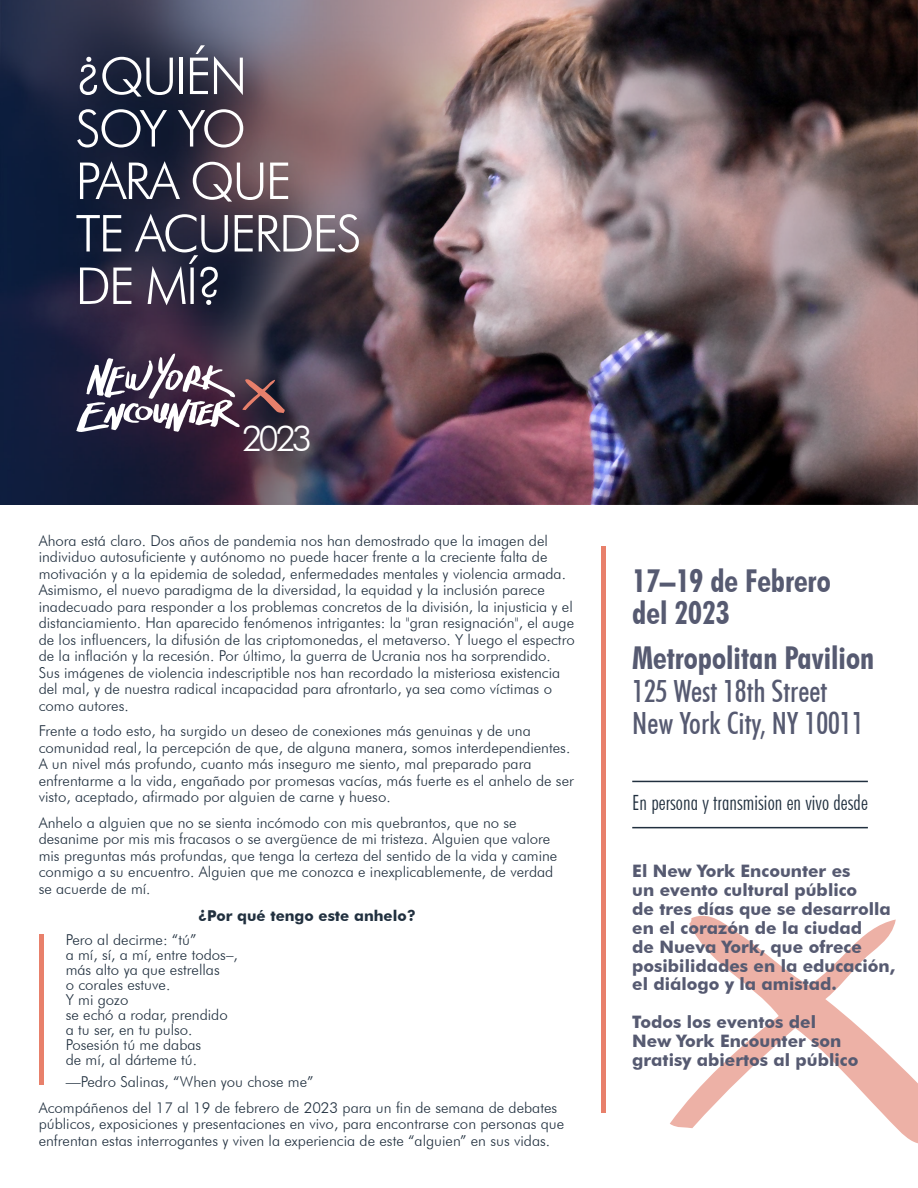
<style>
.page{position:relative;width:918px;height:1188px;background:#fff}
.page>*{position:absolute;margin:0;border:0;box-sizing:border-box;transform-origin:0 0}
.t1{font:300 51px/52.5px "Futura BT";letter-spacing:-.04em;color:#fff}
.t2{font:300 35.55px "Futura BT";color:#fff}
.t3{font:700 condensed 31.5px/32px "Futura BT";color:#565a71}
.t4{font:500 condensed 30.6px/32px "Futura BT";color:#565a71}
.t5{font:300 condensed 21px "Futura BT";letter-spacing:.005em;color:#21303f}
.t6{font:700 17.25px/18.9px "Futura BT";color:#565a71}
.t7{font:300 15px/16.5px "Futura BT";color:#21303f}
.t8{font:700 15px "Futura BT";color:#21303f}
</style>
<div class="page">
<img style="left:0;top:0;width:918px;height:504px">
<hr style="left:602px;top:547px;width:4px;height:566px;background:#e8806b">
<hr style="left:40px;top:934px;width:4px;height:151px;background:#e8806b">
<hr style="left:632px;top:781px;width:236px;height:1px;background:#21303f">
<svg style="left:670px;top:915px;width:248px;height:229px"></svg>
<hr style="left:632px;top:827px;width:236px;height:1px;background:#21303f">
<svg style="left:76px;top:402px;width:209px;height:30px"></svg>
<img style="left:63px;top:33px;width:343px;height:369px">
<h1 class="t1" style="left:75px;top:49px;width:288px">¿QUIÉN<br>SOY YO<br>PARA QUE<br>TE ACUERDES<br>DE MÍ?</h1>
<h2 class="t2" style="left:242px;top:417px;width:72px">2023</h2>
<p class="t7" style="left:39px;top:532px;width:538px">Ahora está claro. Dos años de pandemia nos han demostrado que la imagen del individuo autosuficiente y autónomo no puede hacer frente a la creciente falta de motivación y a la epidemia de soledad, enfermedades mentales y violencia armada.<br>Asimismo, el nuevo paradigma de la diversidad, la equidad y la inclusión parece inadecuado para responder a los problemas concretos de la división, la injusticia y el distanciamiento. Han aparecido fenómenos intrigantes: la "gran resignación", el auge de los influencers, la difusión de las criptomonedas, el metaverso. Y luego el espectro de la inflación y la recesión. Por último, la guerra de Ucrania nos ha sorprendido.<br>Sus imágenes de violencia indescriptible nos han recordado la misteriosa existencia del mal, y de nuestra radical incapacidad para afrontarlo, ya sea como víctimas o como autores.</p>
<p class="t7" style="left:39px;top:723px;width:537px">Frente a todo esto, ha surgido un deseo de conexiones más genuinas y de una comunidad real, la percepción de que, de alguna manera, somos interdependientes.<br>A un nivel más profundo, cuanto más inseguro me siento, mal preparado para enfrentarme a la vida, engañado por promesas vacías, más fuerte es el anhelo de ser visto, aceptado, afirmado por alguien de carne y hueso.</p>
<p class="t7" style="left:39px;top:814px;width:520px">Anhelo a alguien que no se sienta incómodo con mis quebrantos, que no se desanime por mis mis fracasos o se avergüence de mi tristeza. Alguien que valore mis preguntas más profundas, que tenga la certeza del sentido de la vida y camine conmigo a su encuentro. Alguien que me conozca e inexplicablemente, de verdad se acuerde de mí.</p>
<p class="t8" style="left:198px;top:906px;width:219px">¿Por qué tengo este anhelo?</p>
<p class="t7" style="left:66px;top:932px;width:174px;line-height:15px">Pero al decirme: “tú”<br>a mí, sí, a mí, entre todos–, más alto ya que estrellas<br>o corales estuve.<br>Y mi gozo<br>se echó a rodar, prendido a tu ser, en tu pulso.<br>Posesión tú me dabas<br>de mí, al dárteme tú.</p>
<p class="t7" style="left:39px;top:1069px;width:520px;line-height:25.5px;text-indent:27px">—Pedro Salinas, “When you chose me”<br>Acompáñenos del 17 al 19 de febrero de 2023 para un fin de semana de debates</p>
<p class="t7" style="left:39px;top:1116px;width:527px">públicos, exposiciones y presentaciones en vivo, para encontrarse con personas que enfrentan estas interrogantes y viven la experiencia de este “alguien” en sus vidas.</p>
<h3 class="t3" style="left:632px;top:565px;width:200px">17–19 de Febrero del 2023</h3>
<h3 class="t3" style="left:632px;top:642px;width:243px">Metropolitan Pavilion</h3>
<h3 class="t4" style="left:632px;top:675px;width:233px">125 West 18th Street<br>New York City, NY 10011</h3>
<h3 class="t5" style="left:632px;top:790px;width:237px">En persona y transmision en vivo desde</h3>
<p class="t6" style="left:632px;top:861px;width:264px">El New York Encounter es<br>un evento cultural público<br>de tres días que se desarrolla en el corazón de la ciudad<br>de Nueva York, que ofrece posibilidades en la educación, el diálogo y la amistad.</p>
<p class="t6" style="left:632px;top:1013px;width:228px">Todos los eventos del<br>New York Encounter son gratisy abiertos al público</p>
</div>
